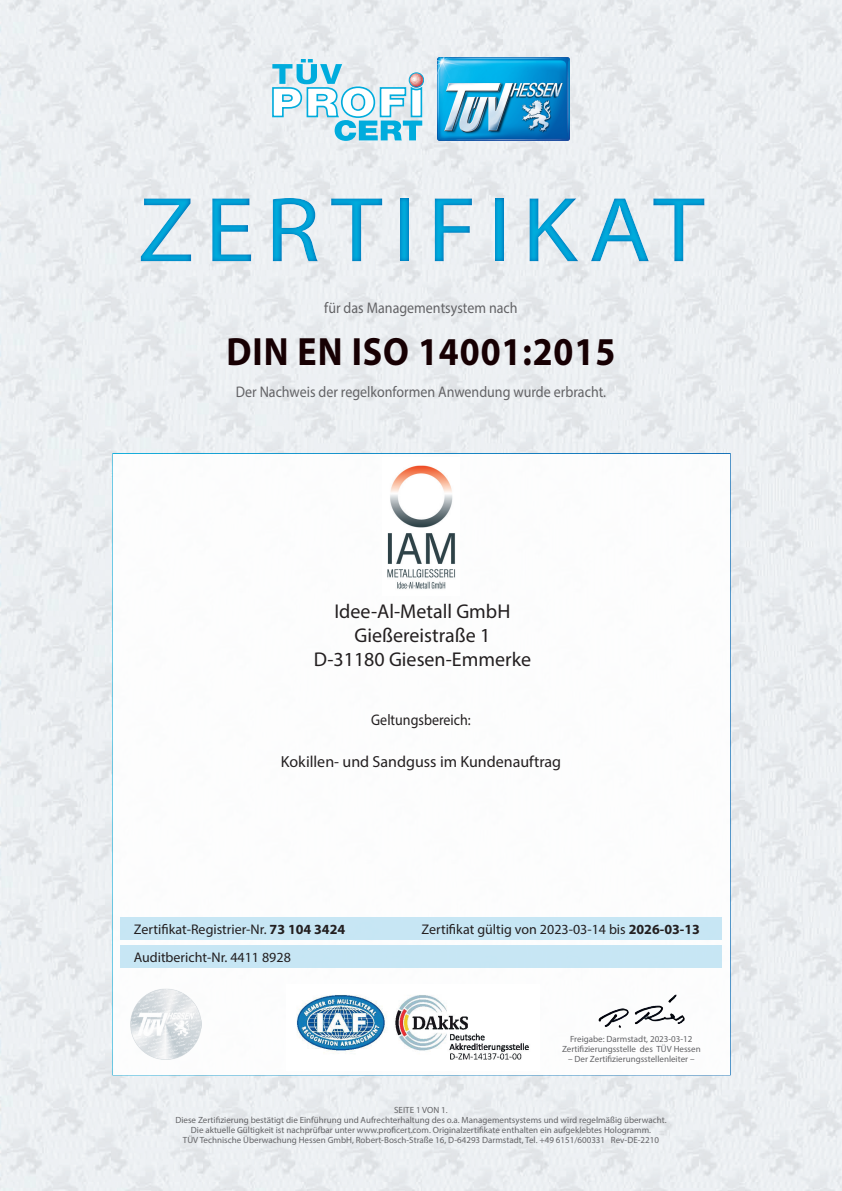
<style>
.page{position:relative;width:842px;height:1191px;background:#fff}
.page>*{position:absolute;margin:0;border:0;box-sizing:border-box;transform-origin:0 0}
.t1{font:93px "Myriad Pro";letter-spacing:.1em;color:#00acdd;scale:1.1 1}
.t2{font:700 39.6px "Myriad Pro";letter-spacing:.025em;color:#170003;scale:.91 1}
.t3{font:20px/24px "Myriad Pro";color:#231f20;text-align:center}
.t4{font:16px "Myriad Pro";color:#231f20}
.t5{font:15.4px "Myriad Pro";color:#636366;scale:.91 1}
.t6{font:15.4px "Myriad Pro";color:#231f20;scale:.91 1}
.t7{font:14px/28.1px "Myriad Pro";color:#231f20}
.t8{font:9px/10px "Myriad Pro";color:#636366;text-align:center}
.s1{font-weight:700}
</style>
<div class="page">
<img style="left:0;top:0;width:842px;height:1191px">
<img style="left:437px;top:57px;width:132px;height:83px">
<svg style="left:272px;top:59px;width:152px;height:82px"></svg>
<div style="left:112px;top:453px;width:619px;height:622px;background:#fff;border:2px solid #fff"></div>
<div style="left:120px;top:945px;width:602px;height:23px;background:#c1e4f4"></div>
<div style="left:121px;top:917px;width:601px;height:22px;background:#c1e4f4"></div>
<img style="left:296px;top:995px;width:233px;height:65px">
<img style="left:736px;top:724px;width:98px;height:40px">
<img style="left:735px;top:636px;width:95px;height:35px">
<img style="left:598px;top:994px;width:87px;height:34px">
<img style="left:642px;top:1096px;width:99px;height:53px">
<img style="left:704px;top:939px;width:135px;height:41px">
<div style="left:0;top:172px;width:842px;height:114px;background:#006bb6;opacity:.75"></div>
<img style="left:130px;top:988px;width:71px;height:71px">
<img style="left:387px;top:465px;width:69px;height:124px">
<h1 class="t1" style="left:138px;top:173px;width:517px">ZERTIFIKAT</h1>
<h3 class="t5" style="left:324px;top:298px;width:214px">für das Managementsystem nach</h3>
<h2 class="t2" style="left:227px;top:326px;width:429px">DIN EN ISO 14001:2015</h2>
<h3 class="t5" style="left:236px;top:382px;width:408px">Der Nachweis der regelkonformen Anwendung wurde erbracht.</h3>
<h3 class="t3" style="left:314px;top:598px;width:219px">Idee-Al-Metall GmbH<br>Gießereistraße 1<br>D-31180 Giesen-Emmerke</h3>
<h3 class="t6" style="left:371px;top:710px;width:111px">Geltungsbereich:</h3>
<h3 class="t4" style="left:281px;top:752px;width:282px">Kokillen- und Sandguss im Kundenauftrag</h3>
<h3 class="t7" style="left:134px;top:915px;width:213px">Zertifikat-Registrier-Nr. <span class="s1">73 104 3424<br></span>Auditbericht-Nr. 4411 8928</h3>
<h3 class="t7" style="left:422px;top:915px;width:280px">Zertifikat gültig von 2023-03-14 bis <span class="s1">2026-03-13</span></h3>
<p class="t8" style="left:562px;top:1034px;width:140px">Freigabe: Darmstadt, 2023-03-12<br>Zertifizierungsstelle des TÜV Hessen</p>
<p class="t8" style="left:568px;top:1054px;width:128px">– Der Zertifizierungsstellenleiter –</p>
<p class="t8" style="left:175px;top:1105px;width:493px">SEITE 1 VON 1.<br>Diese Zertifizierung bestätigt die Einführung und Aufrechterhaltung des o.a. Managementsystems und wird regelmäßig überwacht.<br>Die aktuelle Gültigkeit ist nachprüfbar unter www.proficert.com. Originalzertifikate enthalten ein aufgeklebtes Hologramm.<br>TÜV Technische Überwachung Hessen GmbH, Robert-Bosch-Straße 16, D-64293 Darmstadt, Tel. +49 6151/600331 Rev-DE-2210</p>
</div>
